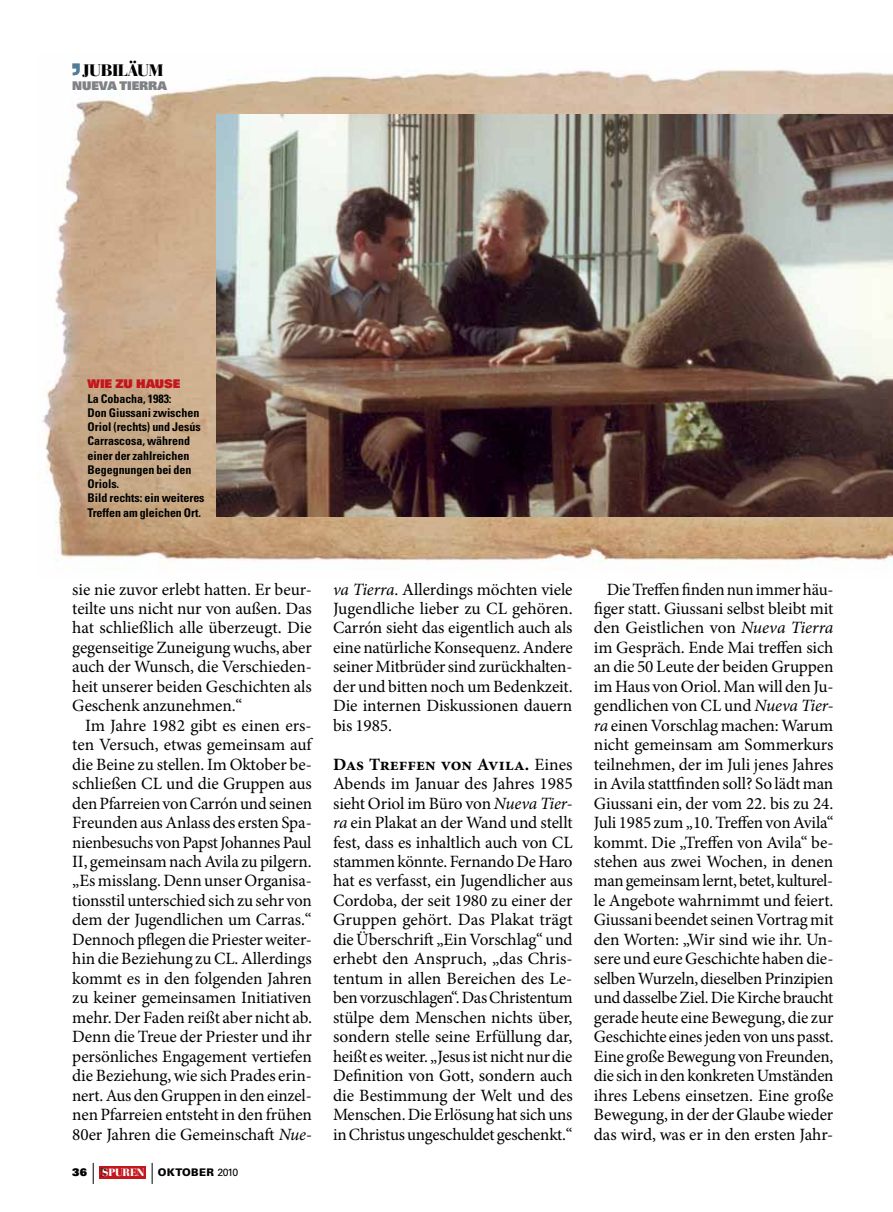
<style>
.page{position:relative;width:893px;height:1212px;background:#fff}
.page>*{position:absolute;margin:0;border:0;box-sizing:border-box;transform-origin:0 0}
.t1{font:17.25px/19.5px "Minion Pro";letter-spacing:-.01em;color:#000;text-align:justify}
.t2{font:16.5px "Bauer Bodoni Black SC800";letter-spacing:-.025em;color:#000}
.t3{font:700 condensed 12px/14.2px "Univers";letter-spacing:-.005em;color:#000}
.t4{font:12px "Univers Extra Black SC800";letter-spacing:-.01em;color:#808285}
.t5{font:900 12px "Univers";color:#c4161c}
.t6{font:900 10.5px "Univers";letter-spacing:.025em;color:#000}
.t7{font:900 10.5px "Bauer Bodoni";letter-spacing:-.02em;color:#fff}
.t8{font:900 10.5px "Univers";color:#000}
.s1{font-style:italic}
.s2{font-weight:400}
.s3{font-weight:700}
</style>
<div class="page">
<svg style="left:93px;top:1163px;width:1px;height:21px"></svg>
<div style="left:99px;top:1166px;width:47px;height:12px;background:#c4161c"></div>
<svg style="left:101px;top:1168px;width:5px;height:8px"></svg>
<svg style="left:152px;top:1163px;width:1px;height:21px"></svg>
<img style="left:41px;top:69px;width:852px;height:501px">
<img style="left:217px;top:115px;width:676px;height:402px">
<svg style="left:72px;top:63px;width:8px;height:12px"></svg>
<p class="t2" style="left:82px;top:60px;width:83px">JUBILÄUM</p>
<p class="t4" style="left:72px;top:78px;width:96px">NUEVA TIERRA</p>
<p class="t5" style="left:88px;top:376px;width:10px">WIE</p>
<p class="t5" style="left:115px;top:376px;width:31px">ZU HAUSE</p>
<p class="t3" style="left:88px;top:391px;width:118px">La Cobacha, 1983:<br>Don Giussani zwischen<br>Oriol (rechts) und Jesús<br>Carrascosa, während einer der zahlreichen<br>Begegnungen bei den<br>Oriols.<br>Bild rechts: ein weiteres<br>Treffen am gleichen Ort.</p>
<p class="t1" style="left:72px;top:579px;width:241px">sie nie zuvor erlebt hatten. Er beur&shy;teilte uns nicht nur von außen. Das hat schließlich alle überzeugt. Die gegenseitige Zuneigung wuchs, aber auch der Wunsch, die Verschieden&shy;heit unserer beiden Geschichten als Geschenk anzunehmen.“</p>
<p class="t1" style="left:72px;top:716px;width:241px;text-indent:13px">Im Jahre 1982 gibt es einen ers&shy;ten Versuch, etwas gemeinsam auf die Beine zu stellen. Im Oktober be&shy;schließen CL und die Gruppen aus den Pfarreien von Carrón und seinen Freunden aus Anlass des ersten Spa&shy;nienbesuchs von Papst Johannes Paul II, gemeinsam nach Avila zu pilgern. „Es misslang. Denn unser Organisa&shy;tionsstil unterschied sich zu sehr von dem der Jugendlichen um Carras.“ Dennoch pflegen die Priester weiter&shy;hin die Beziehung zu CL. Allerdings kommt es in den folgenden Jahren zu keiner gemeinsamen Initiativen mehr. Der Faden reißt aber nicht ab.<br>Denn die Treue der Priester und ihr persönliches Engagement vertiefen die Beziehung, wie sich Prades erin&shy;nert. Aus den Gruppen in den einzel&shy;nen Pfarreien entsteht in den frühen 80er Jahren die Gemeinschaft <span class="s1">Nue-</span></p>
<p class="t8" style="left:72px;top:1165px;width:16px">36</p>
<p class="t7" style="left:102px;top:1166px;width:44px">SPUREN</p>
<p class="t6" style="left:158px;top:1166px;width:82px">OKTOBER <span class="s2">2010</span></p>
<p class="t1" style="left:333px;top:579px;width:241px"><span class="s1">va Tierra</span>. Allerdings möchten viele Jugendliche lieber zu CL gehören.<br>Carrón sieht das eigentlich auch als eine natürliche Konsequenz. Andere seiner Mitbrüder sind zurückhalten&shy;der und bitten noch um Bedenkzeit.<br>Die internen Diskussionen dauern bis 1985.</p>
<p class="t1" style="left:333px;top:754px;width:241px"><span class="s3">Das Treffen von Avila.</span> Eines Abends im Januar des Jahres 1985 sieht Oriol im Büro von <span class="s1">Nueva Tier&shy;ra</span> ein Plakat an der Wand und stellt fest, dass es inhaltlich auch von CL stammen könnte. Fernando De Haro hat es verfasst, ein Jugendlicher aus Cordoba, der seit 1980 zu einer der Gruppen gehört. Das Plakat trägt die Überschrift „Ein Vorschlag“ und erhebt den Anspruch, „das Chris&shy;tentum in allen Bereichen des Le&shy;ben vorzuschlagen“. Das Christentum stülpe dem Menschen nichts über, sondern stelle seine Erfüllung dar, heißt es weiter. „Jesus ist nicht nur die Definition von Gott, sondern auch die Bestimmung der Welt und des Menschen. Die Erlösung hat sich uns in Christus ungeschuldet geschenkt.“</p>
<p class="t1" style="left:594px;top:579px;width:241px;text-indent:13px">Die Treffen finden nun immer häu&shy;figer statt. Giussani selbst bleibt mit den Geistlichen von <span class="s1">Nueva Tierra </span>im Gespräch. Ende Mai treffen sich an die 50 Leute der beiden Gruppen im Haus von Oriol. Man will den Ju&shy;gendlichen von CL und <span class="s1">Nueva Tier&shy;ra</span> einen Vorschlag machen: Warum nicht gemeinsam am Sommerkurs teilnehmen, der im Juli jenes Jahres in Avila stattfinden soll? So lädt man Giussani ein, der vom 22. bis zu 24.<br>Juli 1985 zum „10. Treffen von Avila“ kommt. Die „Treffen von Avila“ be&shy;stehen aus zwei Wochen, in denen man gemeinsam lernt, betet, kulturel&shy;le Angebote wahrnimmt und feiert.<br>Giussani beendet seinen Vortrag mit den Worten: „Wir sind wie ihr. Un&shy;sere und eure Geschichte haben die&shy;selben Wurzeln, dieselben Prinzipien und dasselbe Ziel. Die Kirche braucht gerade heute eine Bewegung, die zur Geschichte eines jeden von uns passt.<br>Eine große Bewegung von Freunden, die sich in den konkreten Umständen ihres Lebens einsetzen. Eine große Bewegung, in der der Glaube wieder das wird, was er in den ersten Jahr-</p>
</div>
